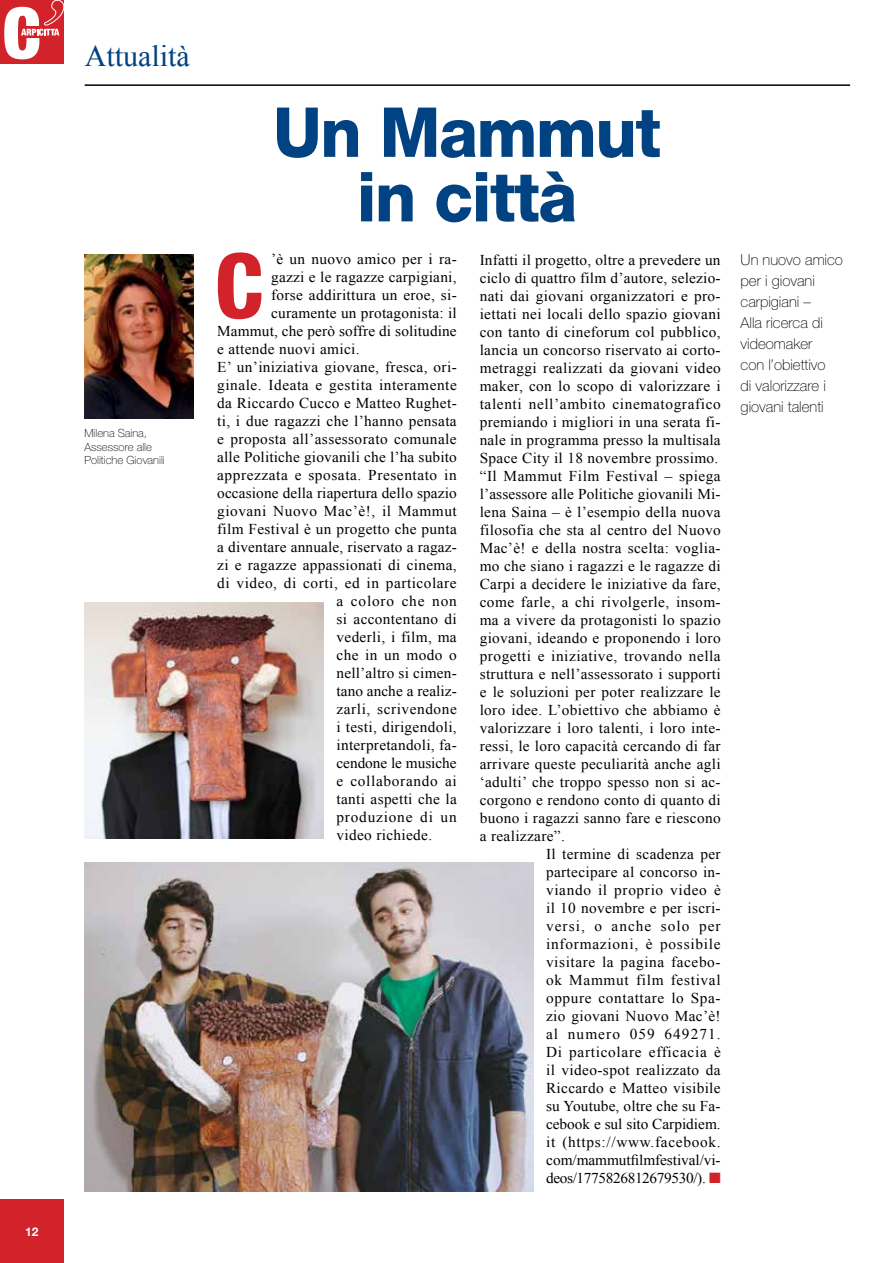
<style>
.page{position:relative;width:893px;height:1263px;background:#fff}
.page>*{position:absolute;margin:0;border:0;box-sizing:border-box;transform-origin:0 0}
.t1{font:800 condensed 90px "Helvetica Neue LT Std";color:#d2232a}
.t2{font:800 69px/64.5px "Helvetica Neue LT Std";letter-spacing:-.02em;color:#004282;text-align:center;scale:.95 1}
.t3{font:30px "Times New Roman";color:#004282}
.t4{font:15px "Times New Roman";letter-spacing:.02em;color:#000}
.t5{font:15px "Times New Roman";letter-spacing:.04em;color:#000}
.t6{font:15px "Times New Roman";letter-spacing:.045em;color:#000}
.t7{font:100 15px/21px "Helvetica Neue LT Std";color:#000}
.t8{font:15px "Times New Roman";letter-spacing:.05em;color:#000}
.t9{font:15px "Times New Roman";color:#000}
.t10{font:15px "Times New Roman";letter-spacing:.07em;color:#000}
.t11{font:15px "Times New Roman";letter-spacing:-.005em;color:#000}
.t12{font:15px "Times New Roman";letter-spacing:-.025em;color:#000}
.t13{font:700 12px "Helvetica Neue";color:#fff}
.t14{font:100 11.25px/13.5px "Helvetica Neue LT Std";color:#000}
.s1{color:#d2232a}
</style>
<div class="page">
<div style="left:0;top:1199px;width:63px;height:64px;background:#d2232a"></div>
<hr style="left:85px;top:84px;width:765px;height:2px;background:#000">
<div style="left:0;top:0;width:64px;height:64px;background:#d2232a"></div>
<svg style="left:4px;top:0;width:60px;height:59px"></svg>
<img style="left:84px;top:255px;width:110px;height:164px">
<img style="left:84px;top:602px;width:239px;height:237px">
<img style="left:84px;top:862px;width:449px;height:330px">
<p class="t13" style="left:25px;top:1224px;width:15px">12</p>
<h3 class="t3" style="left:85px;top:36px;width:106px">Attualità</h3>
<p class="t14" style="left:84px;top:427px;width:82px">Milena Saina,<br>Assessore alle<br>Politiche Giovanili</p>
<h2 class="t2" style="left:273px;top:100px;width:410px">Un Mammut in città</h2>
<h1 class="t1" style="left:215px;top:230px;width:50px">C</h1>
<p class="t4" style="left:480px;top:250px;width:242px">Infatti il progetto, oltre a prevedere un</p>
<p class="t4" style="left:271px;top:249px;width:187px">’è un nuovo amico per i ra-</p>
<p class="t4" style="left:271px;top:267px;width:187px">gazzi e le ragazze carpigiani,</p>
<p class="t4" style="left:271px;top:285px;width:187px">forse addirittura un eroe, si-</p>
<p class="t4" style="left:271px;top:303px;width:187px">curamente un protagonista: il</p>
<p class="t4" style="left:217px;top:321px;width:241px">Mammut, che però soffre di solitudine</p>
<p class="t4" style="left:217px;top:339px;width:144px">e attende nuovi amici.</p>
<p class="t4" style="left:217px;top:357px;width:241px">E’ un’iniziativa giovane, fresca, ori-</p>
<p class="t4" style="left:217px;top:375px;width:241px">ginale. Ideata e gestita interamente</p>
<p class="t4" style="left:217px;top:393px;width:241px">da Riccardo Cucco e Matteo Rughet-</p>
<p class="t4" style="left:217px;top:411px;width:241px">ti, i due ragazzi che l’hanno pensata</p>
<p class="t4" style="left:217px;top:429px;width:241px">e proposta all’assessorato comunale</p>
<p class="t4" style="left:217px;top:447px;width:241px">alle Politiche giovanili che l’ha subito</p>
<p class="t5" style="left:217px;top:465px;width:241px">apprezzata e sposata. Presentato in</p>
<p class="t4" style="left:217px;top:483px;width:241px">occasione della riapertura dello spazio</p>
<p class="t4" style="left:217px;top:501px;width:241px">giovani Nuovo Mac’è!, il Mammut</p>
<p class="t4" style="left:217px;top:519px;width:241px">film Festival è un progetto che punta</p>
<p class="t4" style="left:217px;top:537px;width:241px">a diventare annuale, riservato a ragaz-</p>
<p class="t4" style="left:217px;top:555px;width:241px">zi e ragazze appassionati di cinema,</p>
<p class="t4" style="left:217px;top:573px;width:241px">di video, di corti, ed in particolare</p>
<p class="t8" style="left:337px;top:591px;width:122px">a coloro che non</p>
<p class="t4" style="left:337px;top:609px;width:122px">si accontentano di</p>
<p class="t4" style="left:337px;top:627px;width:122px">vederli, i film, ma</p>
<p class="t4" style="left:337px;top:645px;width:122px">che in un modo o</p>
<p class="t4" style="left:337px;top:663px;width:122px">nell’altro si cimen-</p>
<p class="t4" style="left:337px;top:681px;width:122px">tano anche a realiz-</p>
<p class="t4" style="left:337px;top:699px;width:122px">zarli, scrivendone</p>
<p class="t4" style="left:337px;top:717px;width:122px">i testi, dirigendoli,</p>
<p class="t4" style="left:337px;top:735px;width:122px">interpretandoli, fa-</p>
<p class="t9" style="left:337px;top:753px;width:122px">cendone le musiche</p>
<p class="t6" style="left:337px;top:771px;width:122px">e collaborando ai</p>
<p class="t4" style="left:337px;top:789px;width:122px">tanti aspetti che la</p>
<p class="t8" style="left:337px;top:807px;width:122px">produzione di un</p>
<p class="t4" style="left:337px;top:825px;width:97px">video richiede.</p>
<p class="t4" style="left:480px;top:268px;width:242px">ciclo di quattro film d’autore, selezio-</p>
<p class="t4" style="left:480px;top:286px;width:242px">nati dai giovani organizzatori e pro-</p>
<p class="t4" style="left:480px;top:304px;width:242px">iettati nei locali dello spazio giovani</p>
<p class="t4" style="left:480px;top:322px;width:242px">con tanto di cineforum col pubblico,</p>
<p class="t4" style="left:480px;top:340px;width:242px">lancia un concorso riservato ai corto-</p>
<p class="t4" style="left:480px;top:358px;width:243px">metraggi realizzati da giovani video</p>
<p class="t4" style="left:480px;top:376px;width:242px">maker, con lo scopo di valorizzare i</p>
<p class="t5" style="left:480px;top:394px;width:243px">talenti nell’ambito cinematografico</p>
<p class="t4" style="left:480px;top:412px;width:242px">premiando i migliori in una serata fi-</p>
<p class="t4" style="left:480px;top:430px;width:243px">nale in programma presso la multisala</p>
<p class="t4" style="left:480px;top:448px;width:240px">Space City il 18 novembre prossimo.</p>
<p class="t4" style="left:480px;top:466px;width:243px">“Il Mammut Film Festival – spiega</p>
<p class="t4" style="left:480px;top:484px;width:242px">l’assessore alle Politiche giovanili Mi-</p>
<p class="t4" style="left:480px;top:502px;width:242px">lena Saina – è l’esempio della nuova</p>
<p class="t4" style="left:480px;top:520px;width:242px">filosofia che sta al centro del Nuovo</p>
<p class="t4" style="left:480px;top:538px;width:242px">Mac’è! e della nostra scelta: voglia-</p>
<p class="t4" style="left:480px;top:556px;width:243px">mo che siano i ragazzi e le ragazze di</p>
<p class="t4" style="left:480px;top:574px;width:242px">Carpi a decidere le iniziative da fare,</p>
<p class="t4" style="left:480px;top:592px;width:242px">come farle, a chi rivolgerle, insom-</p>
<p class="t4" style="left:480px;top:610px;width:242px">ma a vivere da protagonisti lo spazio</p>
<p class="t4" style="left:480px;top:628px;width:242px">giovani, ideando e proponendo i loro</p>
<p class="t4" style="left:480px;top:646px;width:242px">progetti e iniziative, trovando nella</p>
<p class="t4" style="left:480px;top:664px;width:242px">struttura e nell’assessorato i supporti</p>
<p class="t4" style="left:480px;top:682px;width:242px">e le soluzioni per poter realizzare le</p>
<p class="t4" style="left:480px;top:700px;width:242px">loro idee. L’obiettivo che abbiamo è</p>
<p class="t4" style="left:480px;top:718px;width:242px">valorizzare i loro talenti, i loro inte-</p>
<p class="t4" style="left:480px;top:736px;width:242px">ressi, le loro capacità cercando di far</p>
<p class="t4" style="left:480px;top:754px;width:242px">arrivare queste peculiarità anche agli</p>
<p class="t4" style="left:480px;top:772px;width:242px">‘adulti’ che troppo spesso non si ac-</p>
<p class="t4" style="left:480px;top:790px;width:242px">corgono e rendono conto di quanto di</p>
<p class="t4" style="left:480px;top:808px;width:242px">buono i ragazzi sanno fare e riescono</p>
<p class="t4" style="left:480px;top:826px;width:87px">a realizzare”.</p>
<p class="t4" style="left:546px;top:844px;width:176px">Il termine di scadenza per</p>
<p class="t4" style="left:546px;top:862px;width:176px">partecipare al concorso in-</p>
<p class="t6" style="left:546px;top:880px;width:176px">viando il proprio video è</p>
<p class="t4" style="left:546px;top:898px;width:176px">il 10 novembre e per iscri-</p>
<p class="t10" style="left:546px;top:916px;width:176px">versi, o anche solo per</p>
<p class="t8" style="left:546px;top:934px;width:176px">informazioni, è possibile</p>
<p class="t5" style="left:546px;top:952px;width:176px">visitare la pagina facebo-</p>
<p class="t6" style="left:546px;top:970px;width:176px">ok Mammut film festival</p>
<p class="t5" style="left:546px;top:988px;width:176px">oppure contattare lo Spa-</p>
<p class="t4" style="left:546px;top:1006px;width:176px">zio giovani Nuovo Mac’è!</p>
<p class="t10" style="left:546px;top:1024px;width:176px">al numero 059 649271.</p>
<p class="t6" style="left:546px;top:1042px;width:176px">Di particolare efficacia è</p>
<p class="t4" style="left:546px;top:1060px;width:176px">il video-spot realizzato da</p>
<p class="t4" style="left:546px;top:1078px;width:176px">Riccardo e Matteo visibile</p>
<p class="t4" style="left:546px;top:1096px;width:176px">su Youtube, oltre che su Fa-</p>
<p class="t9" style="left:546px;top:1114px;width:176px">cebook e sul sito Carpidiem.</p>
<p class="t6" style="left:546px;top:1132px;width:176px">it (https://www.facebook.</p>
<p class="t11" style="left:546px;top:1150px;width:176px">com/mammutfilmfestival/vi-</p>
<p class="t12" style="left:546px;top:1168px;width:176px">deos/1775826812679530/). <span class="s1">■</span></p>
<p class="t7" style="left:741px;top:249px;width:104px">Un nuovo amico per i giovani carpigiani –<br>Alla ricerca di videomaker<br>con l’obiettivo<br>di valorizzare i giovani talenti</p>
</div>
